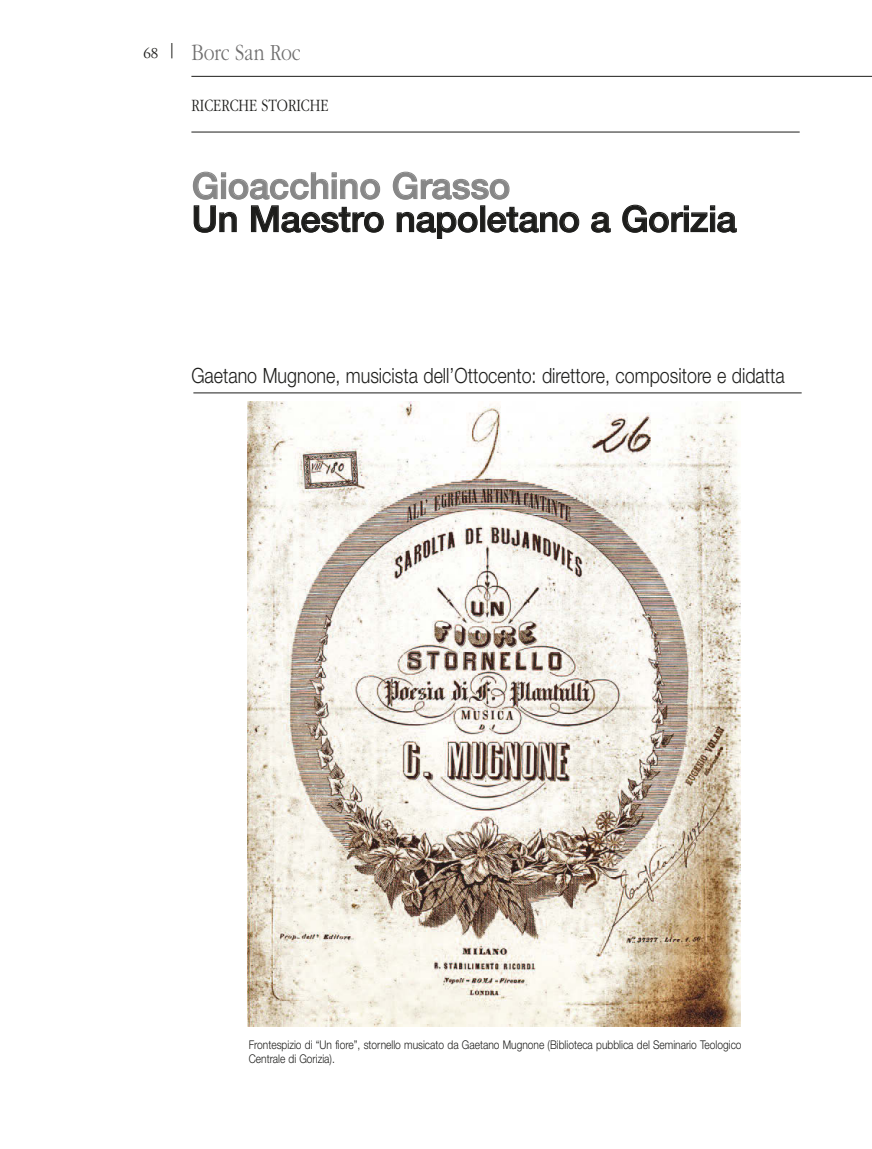
<style>
.page{position:relative;width:872px;height:1149px;background:#fff}
.page>*{position:absolute;margin:0;border:0;box-sizing:border-box;transform-origin:0 0}
.t1{font:36px "Helvetica Medium Yu";letter-spacing:-.005em;color:#1d1d1b}
.t2{font:36px "Helvetica Medium Yu";color:#878787}
.t3{font:300 24px "Aplgaram";color:#706f6f}
.t4{font:300 21px "Helvetica Neue";color:#1d1d1b;scale:.85 1}
.t5{font:300 18px "Aplgaram";color:#1d1d1b}
.t6{font:15px "Simoncini Garamond";color:#1d1d1b}
.t7{font:300 12px/13.5px "Helvetica Neue";color:#1d1d1b;scale:.85 1}
.s1{font-size:19.5px}
</style>
<div class="page">
<hr style="left:191px;top:76px;width:681px;height:1px;background:#1d1d1b">
<hr style="left:191px;top:132px;width:608px;height:1px;background:#1d1d1b">
<hr style="left:193px;top:392px;width:608px;height:1px;background:#1d1d1b">
<img style="left:247px;top:401px;width:494px;height:625px">
<p class="t6" style="left:143px;top:46px;width:32px">68 <span class="s1">|</span></p>
<h2 class="t3" style="left:191px;top:37px;width:111px">Borc San Roc</h2>
<h3 class="t5" style="left:191px;top:94px;width:139px">RICERCHE STORICHE</h3>
<h1 class="t2" style="left:192px;top:165px;width:320px">Gioacchino Grasso</h1>
<h1 class="t1" style="left:192px;top:198px;width:546px">Un Maestro napoletano a Gorizia</h1>
<h3 class="t4" style="left:191px;top:362px;width:699px">Gaetano Mugnone, musicista dell’Ottocento: direttore, compositore e didatta</h3>
<p class="t7" style="left:249px;top:1037px;width:581px">Frontespizio di “Un fiore”, stornello musicato da Gaetano Mugnone (Biblioteca pubblica del Seminario Teologico<br>Centrale di Gorizia).</p>
</div>
